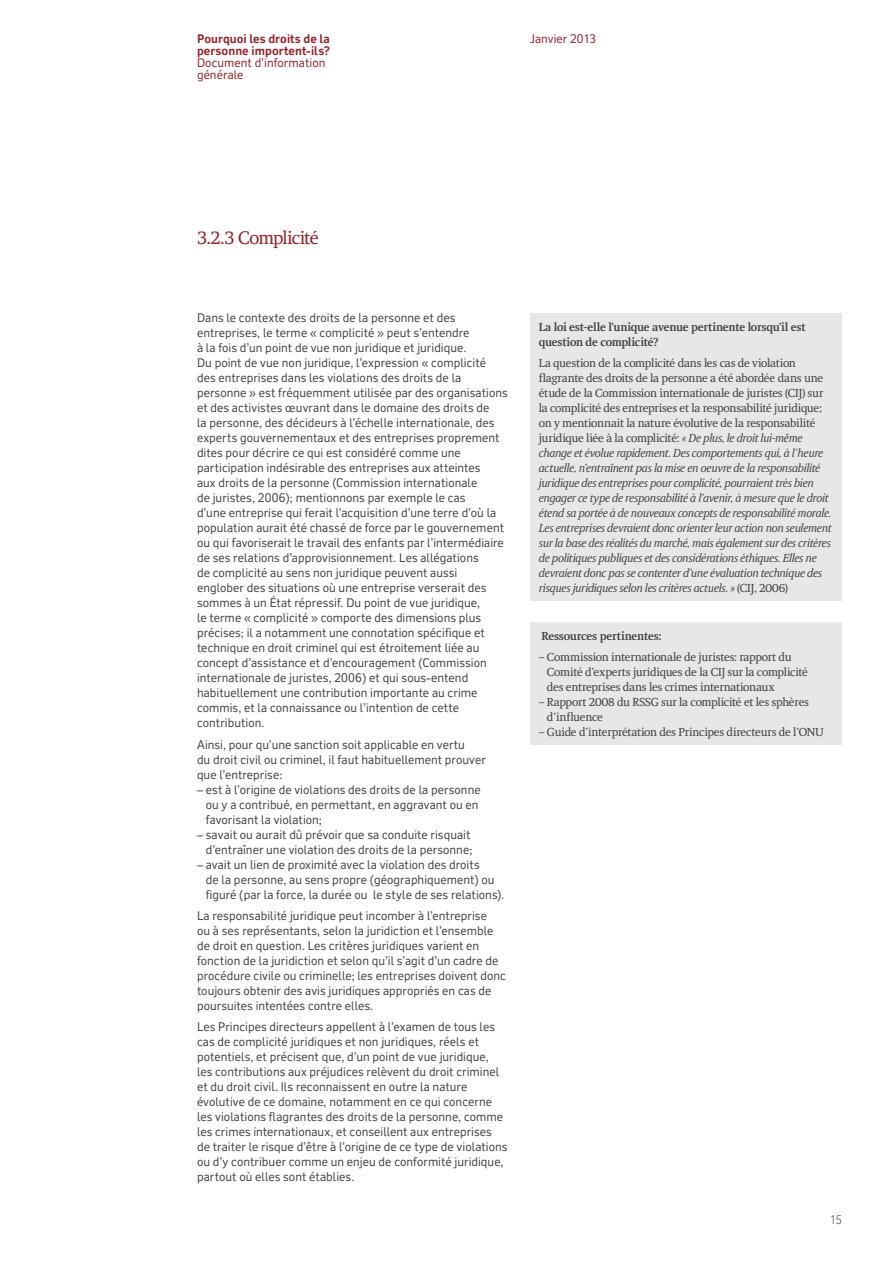
<style>
.page{position:relative;width:893px;height:1263px;background:#fff}
.page>*{position:absolute;margin:0;border:0;box-sizing:border-box;transform-origin:0 0}
.t1{font:18.75px "RT Albanese";letter-spacing:-.045em;color:#952229}
.t2{font:12px/15px "RT Vickerman";letter-spacing:.005em;color:#414042}
.t3{font:italic 12px/15px "RT Albanese";letter-spacing:-.02em;color:#414042}
.t4{font:12px/15px "RT Albanese";letter-spacing:-.025em;color:#414042}
.t5{font:700 12px/15px "RT Albanese";letter-spacing:-.03em;color:#414042}
.t6{font:700 12px/12px "RT Vickerman";letter-spacing:.005em;color:#952229}
.t7{font:12px/12px "RT Vickerman";color:#952229}
.t8{font:300 12px "RT Vickerman";color:#414042}
.s1{font-style:normal}
</style>
<div class="page">
<div style="left:530px;top:313px;width:312px;height:288px;background:#e6e7e8"></div>
<div style="left:530px;top:622px;width:312px;height:122px;background:#e6e7e8"></div>
<p class="t6" style="left:197px;top:32px;width:135px">Pourquoi les droits de la personne importent-ils?</p>
<p class="t7" style="left:197px;top:56px;width:130px">Document d’information générale</p>
<p class="t7" style="left:530px;top:32px;width:68px">Janvier 2013</p>
<h1 class="t1" style="left:197px;top:227px;width:123px">3.2.3 Complicité</h1>
<p class="t2" style="left:197px;top:310px;width:312px">Dans le contexte des droits de la personne et des entreprises, le terme « complicité » peut s’entendre<br>à la fois d’un point de vue non juridique et juridique.<br>Du point de vue non juridique, l’expression « complicité<br>des entreprises dans les violations des droits de la personne » est fréquemment utilisée par des organisations et des activistes œuvrant dans le domaine des droits de<br>la personne, des décideurs à l’échelle internationale, des experts gouvernementaux et des entreprises proprement dites pour décrire ce qui est considéré comme une participation indésirable des entreprises aux atteintes<br>aux droits de la personne (Commission internationale<br>de juristes, 2006); mentionnons par exemple le cas<br>d’une entreprise qui ferait l’acquisition d’une terre d’où la population aurait été chassé de force par le gouvernement ou qui favoriserait le travail des enfants par l’intermédiaire de ses relations d’approvisionnement. Les allégations<br>de complicité au sens non juridique peuvent aussi<br>englober des situations où une entreprise verserait des sommes à un État répressif. Du point de vue juridique,<br>le terme « complicité » comporte des dimensions plus précises; il a notamment une connotation spécifique et technique en droit criminel qui est étroitement liée au concept d’assistance et d’encouragement (Commission internationale de juristes, 2006) et qui sous-entend habituellement une contribution importante au crime commis, et la connaissance ou l’intention de cette contribution.</p>
<p class="t2" style="left:197px;top:737px;width:290px">Ainsi, pour qu’une sanction soit applicable en vertu<br>du droit civil ou criminel, il faut habituellement prouver que l’entreprise:</p>
<p class="t2" style="left:206px;top:782px;width:276px;text-indent:-9px">– est à l’origine de violations des droits de la personne ou y a contribué, en permettant, en aggravant ou en favorisant la violation;</p>
<p class="t2" style="left:197px;top:827px;width:277px;text-align:right">– savait ou aurait dû prévoir que sa conduite risquait d’entraîner une violation des droits de la personne;</p>
<p class="t2" style="left:206px;top:857px;width:300px;text-indent:-9px">– avait un lien de proximité avec la violation des droits<br>de la personne, au sens propre (géographiquement) ou figuré (par la force, la durée ou le style de ses relations).</p>
<p class="t2" style="left:197px;top:908px;width:310px">La responsabilité juridique peut incomber à l’entreprise<br>ou à ses représentants, selon la juridiction et l’ensemble de droit en question. Les critères juridiques varient en fonction de la juridiction et selon qu’il s’agit d’un cadre de procédure civile ou criminelle; les entreprises doivent donc toujours obtenir des avis juridiques appropriés en cas de poursuites intentées contre elles.</p>
<p class="t2" style="left:197px;top:1019px;width:312px">Les Principes directeurs appellent à l’examen de tous les cas de complicité juridiques et non juridiques, réels et potentiels, et précisent que, d’un point de vue juridique,<br>les contributions aux préjudices relèvent du droit criminel et du droit civil. Ils reconnaissent en outre la nature évolutive de ce domaine, notamment en ce qui concerne les violations flagrantes des droits de la personne, comme les crimes internationaux, et conseillent aux entreprises de traiter le risque d’être à l’origine de ce type de violations ou d’y contribuer comme un enjeu de conformité juridique, partout où elles sont établies.</p>
<p class="t5" style="left:539px;top:319px;width:268px">La loi est-elle l’unique avenue pertinente lorsqu’il est question de complicité?</p>
<p class="t3" style="left:539px;top:356px;width:294px"><span class="s1">La question de la complicité dans les cas de violation flagrante des droits de la personne a été abordée dans une étude de la Commission internationale de juristes (CIJ) sur la complicité des entreprises et la responsabilité juridique; on y mentionnait la nature évolutive de la responsabilité juridique liée à la complicité:</span> « De plus, le droit lui-même change et évolue rapidement. Des comportements qui, à l’heure actuelle, n’entraînent pas la mise en oeuvre de la responsabilité juridique des entreprises pour complicité, pourraient très bien engager ce type de responsabilité à l’avenir, à mesure que le droit étend sa portée à de nouveaux concepts de responsabilité morale.<br>Les entreprises devraient donc orienter leur action non seulement sur la base des réalités du marché, mais également sur des critères de politiques publiques et des considérations éthiques. Elles ne devraient donc pas se contenter d’une évaluation technique des risques juridiques selon les critères actuels. » <span class="s1">(CIJ, 2006)</span></p>
<p class="t5" style="left:541px;top:628px;width:122px">Ressources pertinentes:</p>
<p class="t4" style="left:547px;top:649px;width:263px;text-indent:-8px">– Commission internationale de juristes: rapport du<br>Comité d’experts juridiques de la CIJ sur la complicité des entreprises dans les crimes internationaux</p>
<p class="t4" style="left:547px;top:694px;width:264px;text-indent:-8px">– Rapport 2008 du RSSG sur la complicité et les sphères d’influence</p>
<p class="t4" style="left:539px;top:724px;width:286px">– Guide d’interprétation des Principes directeurs de l’ONU</p>
<p class="t8" style="left:830px;top:1212px;width:13px">15</p>
</div>
